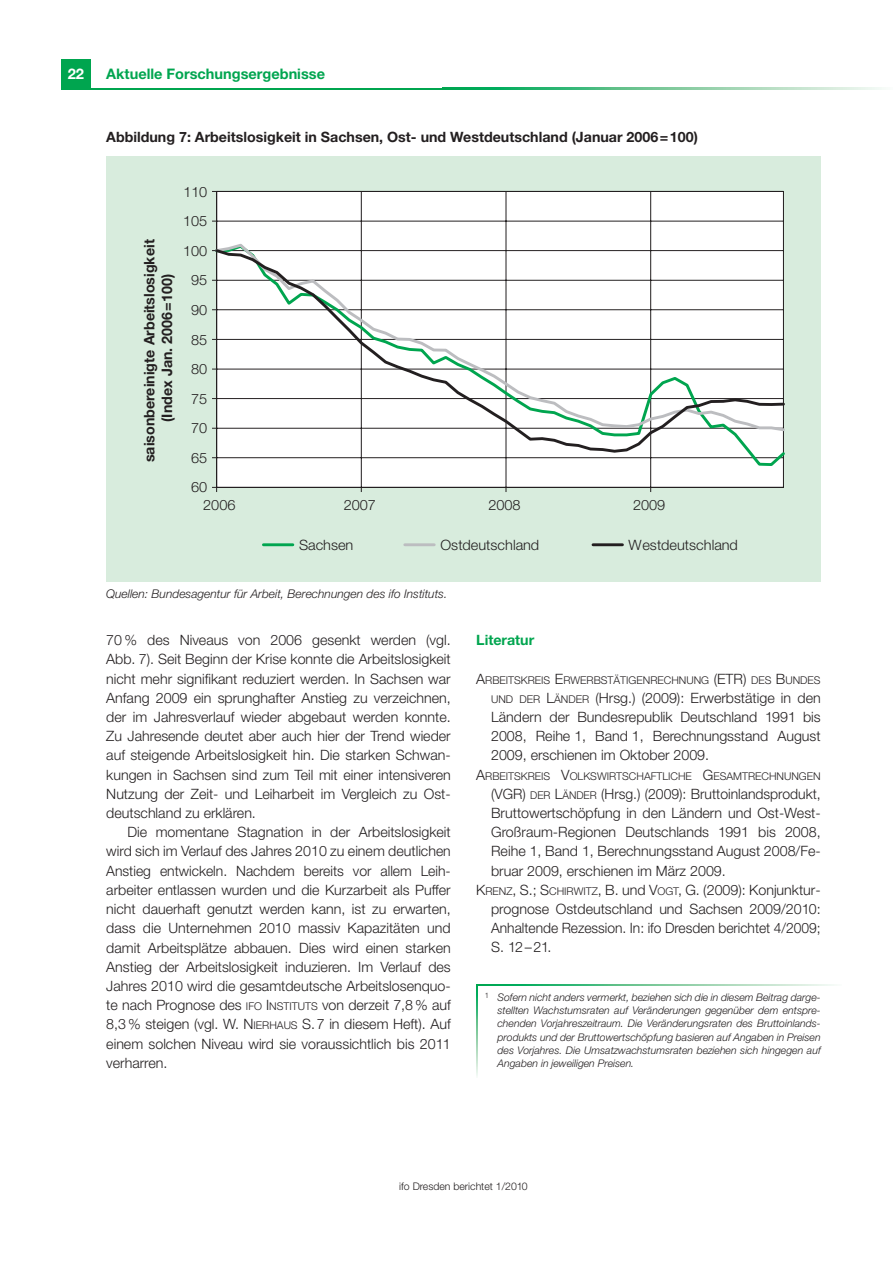
<style>
.page{position:relative;width:893px;height:1263px;background:#fff}
.page>*{position:absolute;margin:0;border:0;box-sizing:border-box;transform-origin:0 0}
.t1{font:700 14.7px "Helvetica Neue";color:#fff}
.t2{font:700 14.55px/17.7px "Helvetica Neue";color:#231f20;text-align:center}
.t3{font:700 14.55px "Helvetica Neue";color:#00a54f}
.t4{font:300 14.25px/19.2px "Helvetica Neue";color:#231f20;text-align:justify}
.t5{font:700 14.25px "Helvetica Neue";color:#231f20}
.t6{font:700 14.25px "Helvetica Neue";color:#00a54f}
.t7{font:italic 300 12px "Helvetica Neue";color:#231f20}
.t8{font:300 10.65px "Helvetica Neue";color:#231f20}
.t9{font:italic 300 10.5px/13.2px "Helvetica Neue";color:#231f20;text-align:justify}
.t10{font:300 10.5px "Helvetica Neue";color:#231f20}
.s1{font-size:10.65px}
.s2{font-size:14.25px}
</style>
<div class="page">
<div style="left:61px;top:60px;width:30px;height:29px;background:#00a54f"></div>
<hr style="left:61px;top:88px;width:382px;height:1px;background:#00a54f">
<svg style="left:443px;top:88px;width:439px;height:1px"></svg>
<div style="left:106px;top:156px;width:715px;height:425px;background:#d8ecdd"></div>
<svg style="left:212px;top:191px;width:572px;height:301px;background:#f0f2f1"></svg>
<svg style="left:214px;top:454px;width:571px;height:14px;background:#e9ebea"></svg>
<div style="left:213px;top:242px;width:571px;height:5px;background:#fff"></div>
<svg style="left:213px;top:247px;width:572px;height:207px;background:#edefee"></svg>
<hr style="left:263px;top:543px;width:30px;height:3px;background:#00a54f">
<hr style="left:405px;top:543px;width:29px;height:3px;background:#bcbdc0">
<hr style="left:593px;top:543px;width:29px;height:3px;background:#231f20">
<svg style="left:476px;top:984px;width:358px;height:2px"></svg>
<svg style="left:476px;top:985px;width:2px;height:91px"></svg>
<p class="t1" style="left:68px;top:68px;width:18px">22</p>
<p class="t3" style="left:106px;top:68px;width:220px">Aktuelle Forschungsergebnisse</p>
<p class="t5" style="left:106px;top:132px;width:593px">Abbildung 7: Arbeitslosigkeit in Sachsen, Ost- und Westdeutschland (Januar 2006=100)</p>
<p class="t4" style="left:184px;top:183px;width:25px">110</p>
<p class="t2" style="left:142px;top:462px;width:224px;rotate:-90deg">saisonbereinigte Arbeitslosigkeit (Index Jan. 2006=100)</p>
<p class="t4" style="left:183px;top:213px;width:25px">105</p>
<p class="t4" style="left:183px;top:242px;width:25px">100</p>
<p class="t4" style="left:191px;top:272px;width:18px">95</p>
<p class="t4" style="left:191px;top:302px;width:18px">90</p>
<p class="t4" style="left:191px;top:331px;width:18px">85</p>
<p class="t4" style="left:191px;top:361px;width:18px">80</p>
<p class="t4" style="left:191px;top:390px;width:18px">75</p>
<p class="t4" style="left:191px;top:420px;width:18px">70</p>
<p class="t4" style="left:191px;top:449px;width:18px">65</p>
<p class="t4" style="left:191px;top:479px;width:18px">60</p>
<p class="t4" style="left:203px;top:496px;width:34px">2006</p>
<p class="t4" style="left:344px;top:496px;width:34px">2007</p>
<p class="t4" style="left:488px;top:496px;width:34px">2008</p>
<p class="t4" style="left:633px;top:496px;width:34px">2009</p>
<p class="t4" style="left:299px;top:537px;width:56px">Sachsen</p>
<p class="t4" style="left:440px;top:537px;width:100px">Ostdeutschland</p>
<p class="t4" style="left:629px;top:537px;width:111px">Westdeutschland</p>
<p class="t7" style="left:106px;top:590px;width:343px">Quellen: Bundesagentur für Arbeit, Berechnungen des ifo Instituts.</p>
<p class="t4" style="left:106px;top:632px;width:346px">70 % des Niveaus von 2006 gesenkt werden (vgl.<br>Abb. 7). Seit Beginn der Krise konnte die Arbeitslosigkeit nicht mehr signifikant reduziert werden. In Sachsen war Anfang 2009 ein sprunghafter Anstieg zu verzeichnen, der im Jahresverlauf wieder abgebaut werden konnte.<br>Zu Jahresende deutet aber auch hier der Trend wieder auf steigende Arbeitslosigkeit hin. Die starken Schwan&shy;kungen in Sachsen sind zum Teil mit einer intensiveren Nutzung der Zeit- und Leiharbeit im Vergleich zu Ost&shy;deutschland zu erklären.</p>
<p class="t4" style="left:106px;top:824px;width:346px;text-indent:21px">Die momentane Stagnation in der Arbeitslosigkeit wird sich im Verlauf des Jahres 2010 zu einem deutlichen Anstieg entwickeln. Nachdem bereits vor allem Leih - arbeiter entlassen wurden und die Kurzarbeit als Puffer nicht dauerhaft genutzt werden kann, ist zu erwarten, dass die Unternehmen 2010 massiv Kapazitäten und damit Arbeitsplätze abbauen. Dies wird einen starken Anstieg der Arbeitslosigkeit induzieren. Im Verlauf des Jahres 2010 wird die gesamtdeutsche Arbeitslosenquo&shy;te nach Prognose des <span class="s1">IFO</span> I<span class="s1">NSTITUTS</span> von derzeit 7,8 % auf 8,3 % steigen (vgl. W. N<span class="s1">IERHAUS</span> S.7 in diesem Heft). Auf einem solchen Niveau wird sie voraussichtlich bis 2011 verharren.</p>
<p class="t6" style="left:476px;top:635px;width:60px">Literatur</p>
<p class="t8" style="left:476px;top:676px;width:346px"><span class="s2">A</span>RBEITSKREIS <span class="s2">E</span>RWERBSTÄTIGENRECHNUNG <span class="s2">(ETR)</span> DES <span class="s2">B</span>UNDES</p>
<p class="t4" style="left:491px;top:689px;width:331px"><span class="s1">UND DER</span> L<span class="s1">ÄNDER</span> (Hrsg.) (2009): Erwerbstätige in den Ländern der Bundesrepublik Deutschland 1991 bis 2008, Reihe 1, Band 1, Berechnungsstand August 2009, erschienen im Oktober 2009.</p>
<p class="t8" style="left:476px;top:772px;width:346px"><span class="s2">A</span>RBEITSKREIS <span class="s2">V</span>OLKSWIRTSCHAFTLICHE <span class="s2">G</span>ESAMTRECHNUNGEN</p>
<p class="t4" style="left:491px;top:785px;width:331px">(VGR) <span class="s1">DER</span> L<span class="s1">ÄNDER</span> (Hrsg.) (2009): Bruttoinlandsprodukt,</p>
<p class="t4" style="left:491px;top:805px;width:331px">Bruttowertschöpfung in den Ländern und Ost-West-</p>
<p class="t4" style="left:491px;top:824px;width:331px">Großraum-Regionen Deutschlands 1991 bis 2008,</p>
<p class="t4" style="left:491px;top:843px;width:331px">Reihe 1, Band 1, Berechnungsstand August 2008/Fe-</p>
<p class="t4" style="left:491px;top:862px;width:236px">bruar 2009, erschienen im März 2009.</p>
<p class="t4" style="left:476px;top:881px;width:346px">K<span class="s1">RENZ</span>, S.; S<span class="s1">CHIRWITZ</span>, B. und V<span class="s1">OGT</span>, G. (2009): Konjunktur-</p>
<p class="t4" style="left:491px;top:901px;width:331px">prognose Ostdeutschland und Sachsen 2009/2010:</p>
<p class="t4" style="left:491px;top:920px;width:331px">Anhaltende Rezession. In: ifo Dresden berichtet 4/2009;</p>
<p class="t4" style="left:491px;top:939px;width:62px">S. 12–21.</p>
<p class="t9" style="left:497px;top:992px;width:325px;text-indent:-13px"><sup>1</sup> Sofern nicht anders vermerkt, beziehen sich die in diesem Beitrag darge&shy;stellten Wachstumsraten auf Veränderungen gegenüber dem entspre&shy;chenden Vorjahreszeitraum. Die Veränderungsraten des Bruttoinlands&shy;produkts und der Bruttowertschöpfung basieren auf Angaben in Preisen des Vorjahres. Die Umsatzwachstumsraten beziehen sich hingegen auf Angaben in jeweiligen Preisen.</p>
<p class="t10" style="left:399px;top:1182px;width:130px">ifo Dresden berichtet 1/2010</p>
</div>
